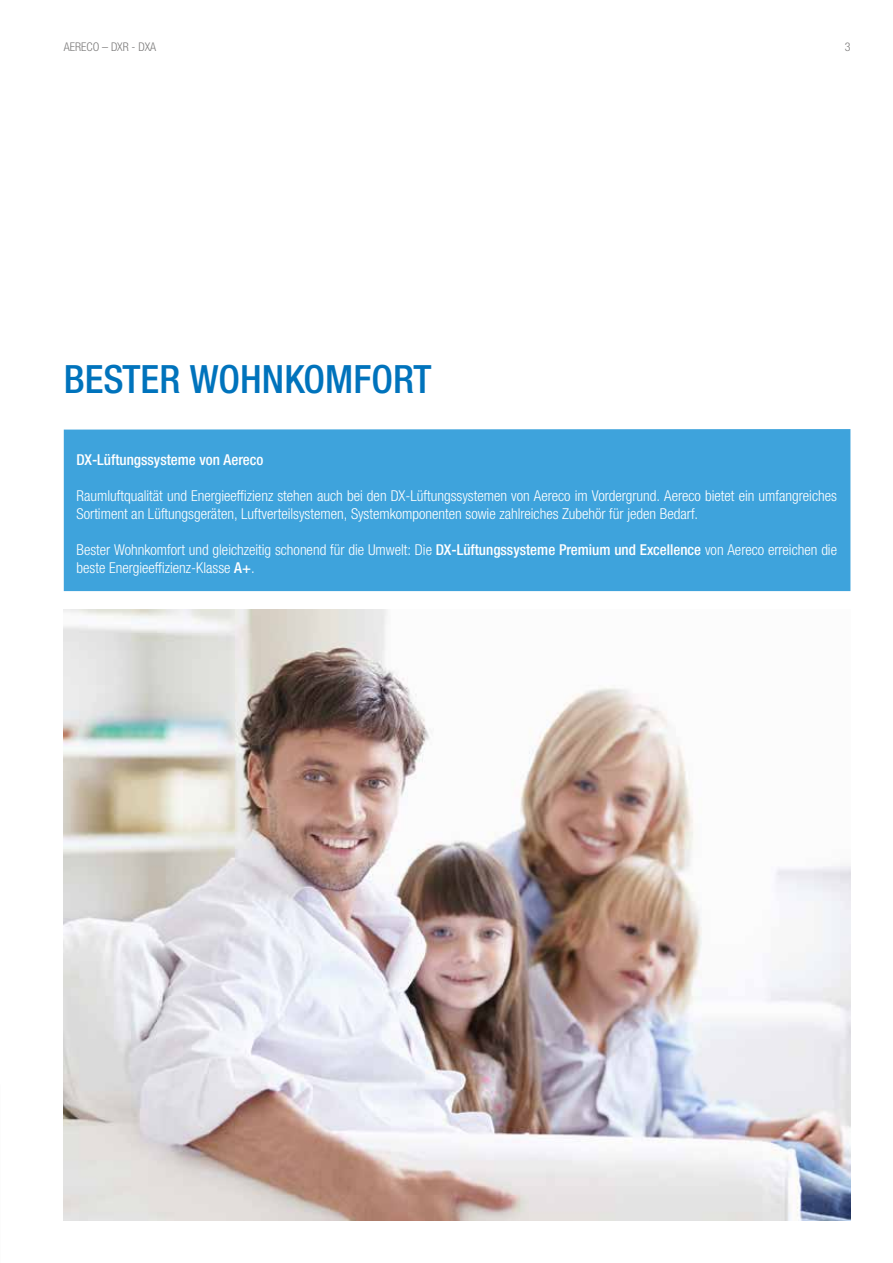
<style>
.page{position:relative;width:893px;height:1263px;background:#fff}
.page>*{position:absolute;margin:0;border:0;box-sizing:border-box;transform-origin:0 0}
.t1{font:500 condensed 39px "Helvetica Neue LTW1 G";color:#0073bc}
.t2{font:300 condensed 15px/18px "Helvetica Neue LTW1 G";color:#fff}
.t3{font:500 condensed 15px "Helvetica Neue LTW1 G";color:#fff}
.t4{font:300 condensed 12px "Helvetica Neue LTW1 G";color:#7c7b7b}
.s1{font-weight:500}
</style>
<div class="page">
<img style="left:64px;top:609px;width:786px;height:611px">
<div style="left:64px;top:429px;width:786px;height:162px;background:#3ea3dc"></div>
<p class="t4" style="left:64px;top:40px;width:94px">AERECO – DXR - DXA</p>
<p class="t4" style="left:845px;top:40px;width:7px">3</p>
<h1 class="t1" style="left:64px;top:356px;width:369px">BESTER WOHNKOMFORT</h1>
<p class="t3" style="left:77px;top:451px;width:188px">DX-Lüftungssysteme von Aereco</p>
<p class="t2" style="left:77px;top:487px;width:762px">Raumluftqualität und Energieeffizienz stehen auch bei den DX-Lüftungssystemen von Aereco im Vordergrund. Aereco bietet ein umfangreiches<br>Sortiment an Lüftungsgeräten, Luftverteilsystemen, Systemkomponenten sowie zahlreiches Zubehör für jeden Bedarf.</p>
<p class="t2" style="left:77px;top:541px;width:762px">Bester Wohnkomfort und gleichzeitig schonend für die Umwelt: Die <span class="s1">DX-Lüftungssysteme Premium und Excellence</span> von Aereco erreichen die beste Energieeffizienz-Klasse <span class="s1">A+</span>.</p>
</div>
